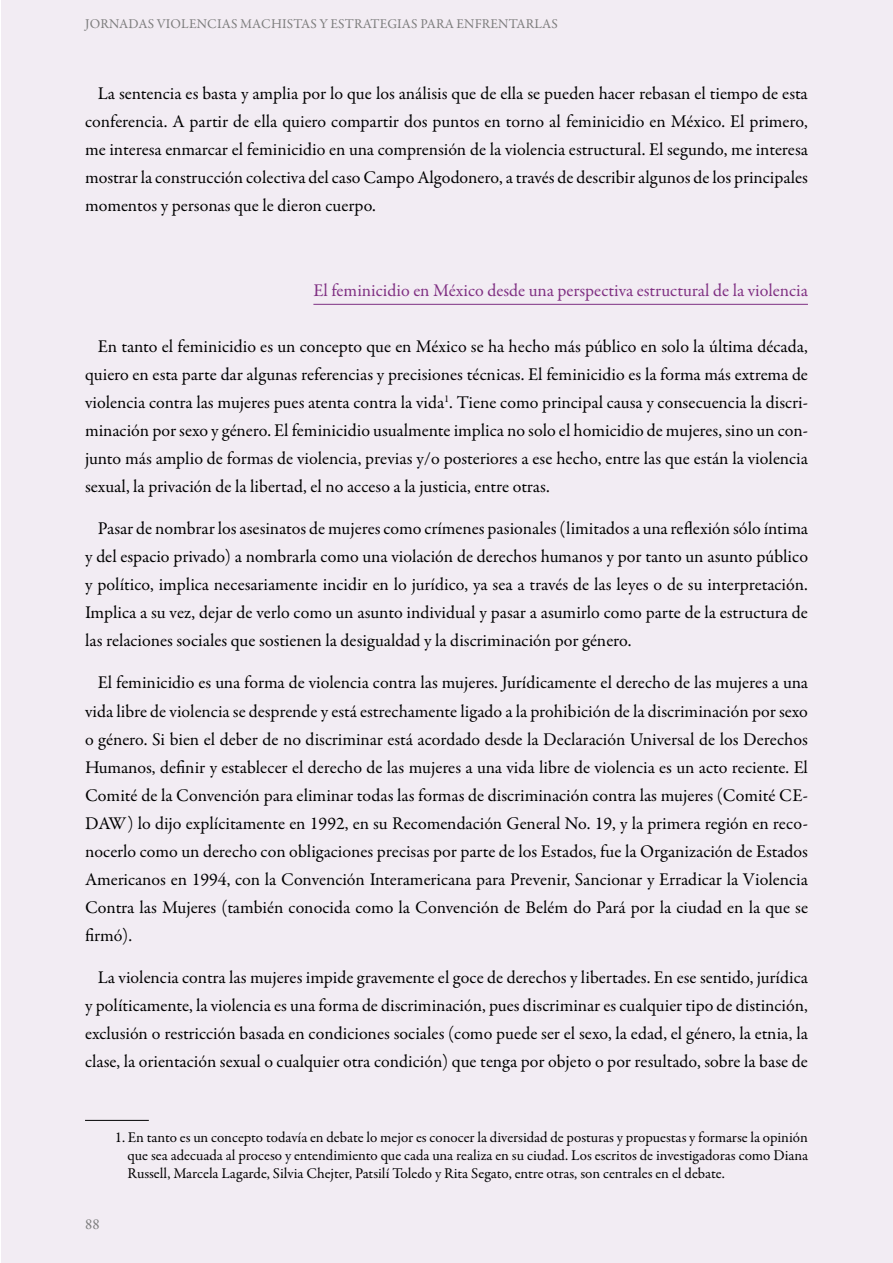
<style>
.page{position:relative;width:893px;height:1263px;background:#fff}
.page>*{position:absolute;margin:0;border:0;box-sizing:border-box;transform-origin:0 0}
.t1{font:18px/28px "Garamond Premr Pro";color:#000;text-align:justify}
.t2{font:18px "Garamond Premr Pro";color:#7f2f82}
.t3{font:15px/18px "Garamond Premr Pro";color:#000;text-align:justify}
.t4{font:15px "Garamond Premr Pro";color:#7c7c7c}
.t5{font:13.5px "Garamond Premr Pro";letter-spacing:.01em;color:#7c7c7c}
</style>
<div class="page">
<div style="left:1px;top:0;width:892px;height:1263px;background:#f2ecf3"></div>
<hr style="left:313px;top:304px;width:495px;height:1px;background:#7f2f82">
<hr style="left:85px;top:1120px;width:64px;height:1px;background:#000">
<p class="t5" style="left:85px;top:16px;width:474px">JORNADAS VIOLENCIAS MACHISTAS Y ESTRATEGIAS PARA ENFRENTARLAS</p>
<p class="t1" style="left:85px;top:80px;width:724px;text-indent:13px">La sentencia es basta y amplia por lo que los análisis que de ella se pueden hacer rebasan el tiempo de esta conferencia. A partir de ella quiero compartir dos puntos en torno al feminicidio en México. El primero, me interesa enmarcar el feminicidio en una comprensión de la violencia estructural. El segundo, me interesa mostrar la construcción colectiva del caso Campo Algodonero, a través de describir algunos de los principales momentos y personas que le dieron cuerpo.</p>
<p class="t2" style="left:313px;top:279px;width:496px">El feminicidio en México desde una perspectiva estructural de la violencia</p>
<p class="t1" style="left:85px;top:332px;width:724px;text-indent:13px">En tanto el feminicidio es un concepto que en México se ha hecho más público en solo la última década, quiero en esta parte dar algunas referencias y precisiones técnicas. El feminicidio es la forma más extrema de violencia contra las mujeres pues atenta contra la vida<sup>1</sup>. Tiene como principal causa y consecuencia la discri&shy;minación por sexo y género. El feminicidio usualmente implica no solo el homicidio de mujeres, sino un con&shy;junto más amplio de formas de violencia, previas y/o posteriores a ese hecho, entre las que están la violencia sexual, la privación de la libertad, el no acceso a la justicia, entre otras.</p>
<p class="t1" style="left:85px;top:515px;width:724px;text-indent:13px">Pasar de nombrar los asesinatos de mujeres como crímenes pasionales (limitados a una reflexión sólo íntima y del espacio privado) a nombrarla como una violación de derechos humanos y por tanto un asunto público y político, implica necesariamente incidir en lo jurídico, ya sea a través de las leyes o de su interpretación.<br>Implica a su vez, dejar de verlo como un asunto individual y pasar a asumirlo como parte de la estructura de las relaciones sociales que sostienen la desigualdad y la discriminación por género.</p>
<p class="t1" style="left:85px;top:669px;width:724px;text-indent:13px">El feminicidio es una forma de violencia contra las mujeres. Jurídicamente el derecho de las mujeres a una vida libre de violencia se desprende y está estrechamente ligado a la prohibición de la discriminación por sexo o género. Si bien el deber de no discriminar está acordado desde la Declaración Universal de los Derechos Humanos, definir y establecer el derecho de las mujeres a una vida libre de violencia es un acto reciente. El Comité de la Convención para eliminar todas las formas de discriminación contra las mujeres (Comité CE-DAW) lo dijo explícitamente en 1992, en su Recomendación General No. 19, y la primera región en reco&shy;nocerlo como un derecho con obligaciones precisas por parte de los Estados, fue la Organización de Estados Americanos en 1994, con la Convención Interamericana para Prevenir, Sancionar y Erradicar la Violencia Contra las Mujeres (también conocida como la Convención de Belém do Pará por la ciudad en la que se firmó).</p>
<p class="t1" style="left:85px;top:964px;width:724px;text-indent:13px">La violencia contra las mujeres impide gravemente el goce de derechos y libertades. En ese sentido, jurídica y políticamente, la violencia es una forma de discriminación, pues discriminar es cualquier tipo de distinción, exclusión o restricción basada en condiciones sociales (como puede ser el sexo, la edad, el género, la etnia, la clase, la orientación sexual o cualquier otra condición) que tenga por objeto o por resultado, sobre la base de</p>
<p class="t4" style="left:85px;top:1215px;width:16px">88</p>
<p class="t3" style="left:128px;top:1128px;width:682px;text-indent:-13px">1. En tanto es un concepto todavía en debate lo mejor es conocer la diversidad de posturas y propuestas y formarse la opinión que sea adecuada al proceso y entendimiento que cada una realiza en su ciudad. Los escritos de investigadoras como Diana Russell, Marcela Lagarde, Silvia Chejter, Patsilí Toledo y Rita Segato, entre otras, son centrales en el debate.</p>
</div>
